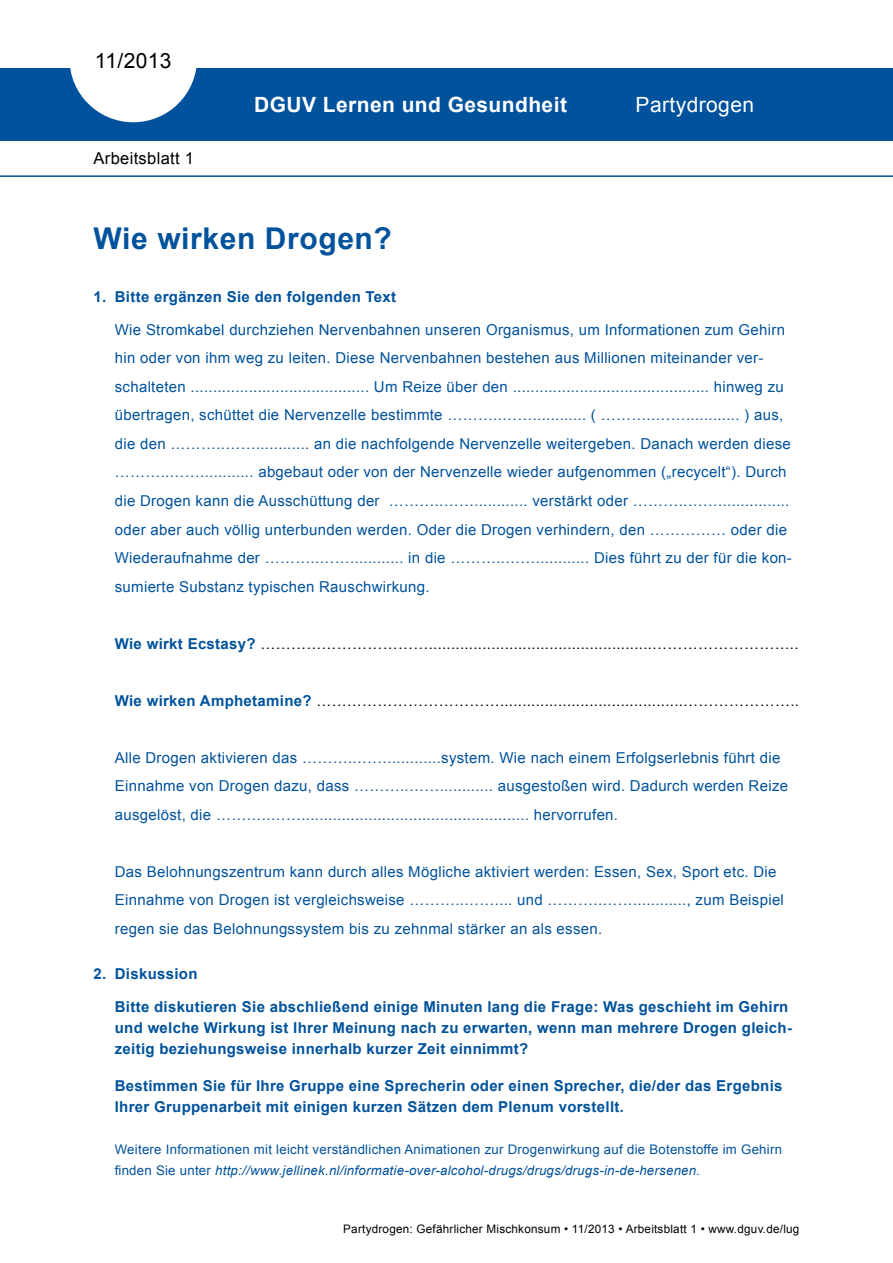
<style>
.page{position:relative;width:893px;height:1263px;background:#fff}
.page>*{position:absolute;margin:0;border:0;box-sizing:border-box;transform-origin:0 0}
.t1{font:700 30px "Arial";letter-spacing:.02em;color:#00529c}
.t2{font:700 21px "Arial";letter-spacing:.02em;color:#fff}
.t3{font:21px "Arial";letter-spacing:.02em;color:#fff}
.t4{font:21px "Arial";letter-spacing:.02em;color:#000}
.t5{font:16.5px "Arial";letter-spacing:.02em;color:#000}
.t6{font:15px/28.5px "Arial";letter-spacing:.02em;color:#00529c}
.t7{font:700 15px/21px "Arial";letter-spacing:.02em;color:#00529c}
.t8{font:15px "Arial";color:#000}
.t9{font:13.2px/21px "Arial";letter-spacing:.02em;color:#00529c}
.t10{font:11.7px "Arial";letter-spacing:.02em;color:#000}
.s1{font-weight:700;color:#00529c}
.s2{font-style:italic}
</style>
<div class="page">
<div style="left:0;top:68px;width:893px;height:72px;background:#00529c"></div>
<svg style="left:70px;top:68px;width:127px;height:54px"></svg>
<hr style="left:0;top:175px;width:893px;height:2px;background:#00529c">
<h2 class="t4" style="left:95px;top:47px;width:78px">11/2013</h2>
<p class="t5" style="left:94px;top:147px;width:102px">Arbeitsblatt 1</p>
<h2 class="t2" style="left:254px;top:90px;width:314px">DGUV Lernen und Gesundheit</h2>
<h1 class="t1" style="left:94px;top:218px;width:300px">Wie wirken Drogen?</h1>
<h2 class="t3" style="left:636px;top:91px;width:120px">Partydrogen</h2>
<p class="t7" style="left:94px;top:287px;width:304px">1. Bitte ergänzen Sie den folgenden Text</p>
<p class="t6" style="left:115px;top:316px;width:679px">Wie Stromkabel durchziehen Nervenbahnen unseren Organismus, um Informationen zum Gehirn hin oder von ihm weg zu leiten. Diese Nervenbahnen bestehen aus Millionen miteinander ver&shy;schalteten ........................................ Um Reize über den ............................................ hinweg zu übertragen, schüttet die Nervenzelle bestimmte ………..……............ ( ………..……............ ) aus, die den ………..……............ an die nachfolgende Nervenzelle weitergeben. Danach werden diese ………..……............ abgebaut oder von der Nervenzelle wieder aufgenommen („recycelt“). Durch die Drogen kann die Ausschüttung der ………..……............ verstärkt oder ………..……................ oder aber auch völlig unterbunden werden. Oder die Drogen verhindern, den …………… oder die Wiederaufnahme der ………..……............ in die ………..……............ Dies führt zu der für die kon&shy;sumierte Substanz typischen Rauschwirkung.</p>
<p class="t8" style="left:115px;top:633px;width:685px"><span class="s1">Wie wirkt Ecstasy?</span> ……………………………..................................................………………………..</p>
<p class="t8" style="left:115px;top:690px;width:686px"><span class="s1">Wie wirken Amphetamine?</span> ……………………………….........................................…………………..</p>
<p class="t6" style="left:115px;top:743px;width:675px">Alle Drogen aktivieren das ………..……............system. Wie nach einem Erfolgserlebnis führt die<br>Einnahme von Drogen dazu, dass ………..……............ ausgestoßen wird. Dadurch werden Reize ausgelöst, die ………..……................................................... hervorrufen.</p>
<p class="t6" style="left:115px;top:857px;width:671px">Das Belohnungszentrum kann durch alles Mögliche aktiviert werden: Essen, Sex, Sport etc. Die<br>Einnahme von Drogen ist vergleichsweise ………..…….... und ………..……............, zum Beispiel regen sie das Belohnungssystem bis zu zehnmal stärker an als essen.</p>
<p class="t7" style="left:94px;top:963px;width:105px">2. Diskussion</p>
<p class="t7" style="left:115px;top:996px;width:679px">Bitte diskutieren Sie abschließend einige Minuten lang die Frage: Was geschieht im Gehirn und welche Wirkung ist Ihrer Meinung nach zu erwarten, wenn man mehrere Drogen gleich&shy;zeitig beziehungsweise innerhalb kurzer Zeit einnimmt?</p>
<p class="t7" style="left:115px;top:1076px;width:669px">Bestimmen Sie für Ihre Gruppe eine Sprecherin oder einen Sprecher, die/der das Ergebnis<br>Ihrer Gruppenarbeit mit einigen kurzen Sätzen dem Plenum vorstellt.</p>
<p class="t9" style="left:115px;top:1139px;width:669px">Weitere Informationen mit leicht verständlichen Animationen zur Drogenwirkung auf die Botenstoffe im Gehirn finden Sie unter <span class="s2">http://www.jellinek.nl/informatie-over-alcohol-drugs/drugs/drugs-in-de-hersenen.</span></p>
<p class="t10" style="left:343px;top:1221px;width:458px">Partydrogen: Gefährlicher Mischkonsum • 11/2013 • Arbeitsblatt 1 • www.dguv.de/lug</p>
</div>
